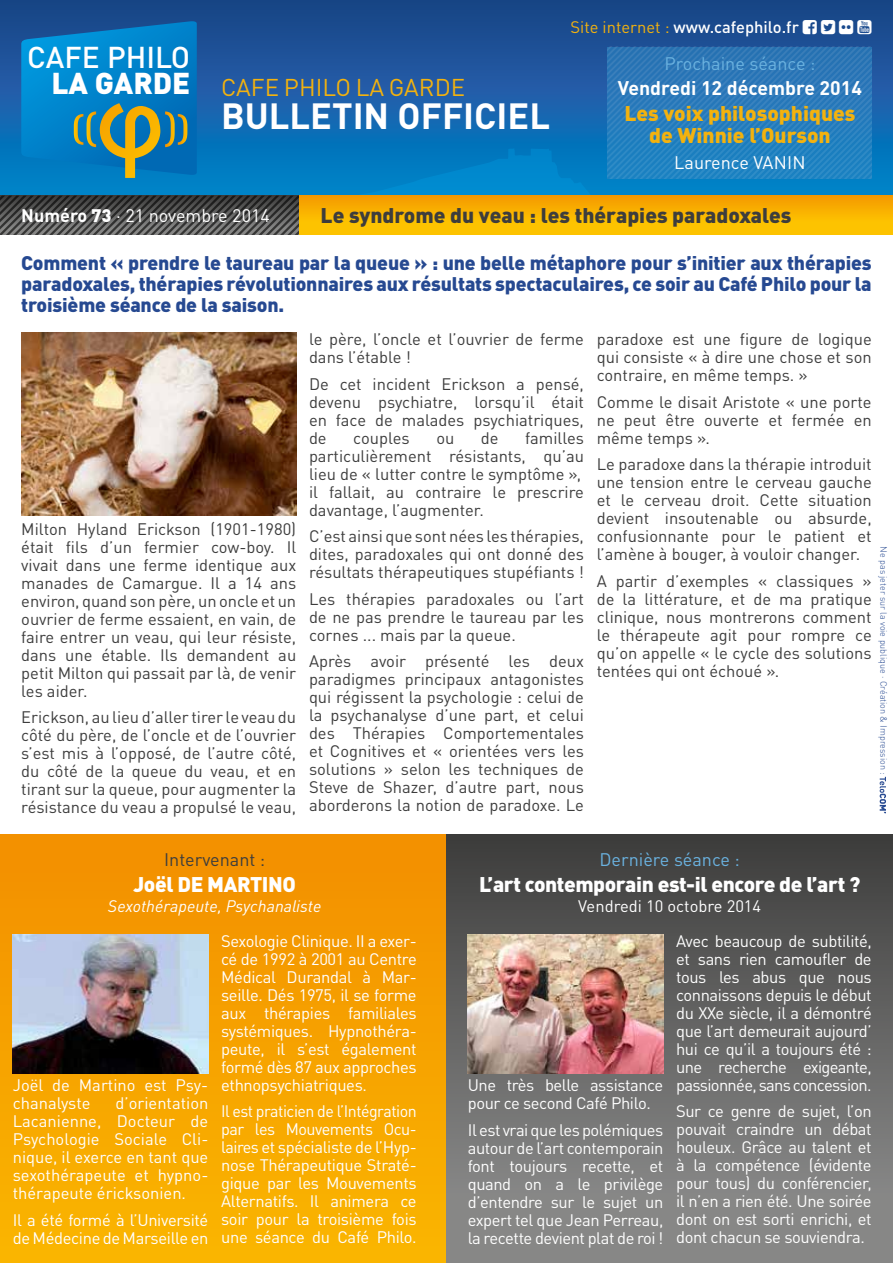
<style>
.page{position:relative;width:893px;height:1263px;background:#fff}
.page>*{position:absolute;margin:0;border:0;box-sizing:border-box;transform-origin:0 0}
.t1{font:700 36px "DINOT";color:#fff}
.t2{font:500 29.85px "DINOT";color:#fff}
.t3{font:900 29.85px "DINOT";color:#fff}
.t4{font:24px "DINOT";color:#f3b20e}
.t5{font:900 21px "DINOT";letter-spacing:-.02em;color:#fff}
.t6{font:900 21px "DINOT";color:#3d3d3d}
.t7{font:900 21px/22.5px "DINOT";color:#f3b20e;text-align:center}
.t8{font:900 19.5px/21px "DINOT";letter-spacing:-.01em;color:#264991;text-align:justify}
.t9{font:700 19.5px "DINOT";color:#fff}
.t10{font:18px "DINOT";color:#fff}
.t11{font:18px "DINOT";color:#6ab2e0}
.t12{font:18px "DINOT";color:#3d3d3d}
.t13{font:16.5px/18px "DINOT";color:#3d3d3d;text-align:justify}
.t14{font:16.5px/18px "DINOT";letter-spacing:-.025em;color:#fff;text-align:justify}
.t15{font:16.5px/18px "DINOT";color:#fff}
.t16{font:500 16.5px "DINOT";color:#fff}
.t17{font:italic 16.5px "DINOT";color:#fff}
.t18{font:16.5px "Font Awesome";color:#fff}
.t19{font:300 9px "DINOT";color:#264991}
.s1{font-weight:400;color:#f3b20e}
.s2{font-weight:700}
.s3{font-weight:900}
</style>
<div class="page">
<div style="left:0;top:834px;width:446px;height:429px;background:linear-gradient(to bottom,#f28f02,#fab600)"></div>
<div style="left:446px;top:834px;width:447px;height:429px;background:linear-gradient(to bottom,#3f3f3e,#919191)"></div>
<svg style="left:0;top:0;width:893px;height:196px;background:#155da2"></svg>
<img style="left:21px;top:333px;width:275px;height:183px">
<svg style="left:607px;top:47px;width:265px;height:132px;background:#2a7ebc"></svg>
<svg style="left:21px;top:21px;width:176px;height:157px;background:#1881b2"></svg>
<svg style="left:880px;top:777px;width:6px;height:36px"></svg>
<svg style="left:356px;top:148px;width:235px;height:48px;background:#0582c2"></svg>
<svg style="left:0;top:196px;width:299px;height:39px;background:#4b4b4b"></svg>
<div style="left:299px;top:196px;width:594px;height:39px;background:linear-gradient(to bottom,#f59e00,#ffcd00)"></div>
<img style="left:468px;top:934px;width:195px;height:139px">
<img style="left:13px;top:934px;width:195px;height:139px">
<svg style="left:803px;top:20px;width:32px;height:14px"></svg>
<svg style="left:858px;top:20px;width:14px;height:14px"></svg>
<h2 class="t2" style="left:27px;top:38px;width:164px">CAFE PHILO</h2>
<h2 class="t3" style="left:51px;top:63px;width:140px">LA GARDE</h2>
<h3 class="t4" style="left:221px;top:73px;width:246px">CAFE PHILO LA GARDE</h3>
<h1 class="t1" style="left:221px;top:93px;width:330px">BULLETIN OFFICIEL</h1>
<p class="t16" style="left:570px;top:17px;width:230px"><span class="s1">Site internet :</span> www.cafephilo.fr</p>
<p class="t18" style="left:839px;top:19px;width:16px">■</p>
<p class="t11" style="left:664px;top:52px;width:152px">Prochaine séance :</p>
<p class="t9" style="left:618px;top:75px;width:246px">Vendredi 12 décembre 2014</p>
<p class="t7" style="left:624px;top:101px;width:233px">Les voix philosophiques de Winnie l’Ourson</p>
<p class="t10" style="left:674px;top:151px;width:133px">Laurence VANIN</p>
<p class="t10" style="left:21px;top:204px;width:250px"><span class="s2">Numéro</span> <span class="s3">73</span> · 21 novembre 2014</p>
<p class="t6" style="left:321px;top:202px;width:472px">Le syndrome du veau : les thérapies paradoxales</p>
<p class="t8" style="left:21px;top:252px;width:852px">Comment « prendre le taureau par la queue » : une belle métaphore pour s’initier aux thérapies paradoxales, thérapies révolutionnaires aux résultats spectaculaires, ce soir au Café Philo pour la troisième séance de la saison.</p>
<p class="t13" style="left:21px;top:519px;width:276px">Milton Hyland Erickson (1901-1980) était fils d’un fermier cow-boy. Il vivait dans une ferme identique aux manades de Camargue. Il a 14 ans environ, quand son père, un oncle et un ouvrier de ferme essaient, en vain, de faire entrer un veau, qui leur résiste, dans une étable. Ils demandent au petit Milton qui passait par là, de venir les aider.</p>
<p class="t13" style="left:21px;top:708px;width:276px">Erickson, au lieu d’aller tirer le veau du côté du père, de l’oncle et de l’ouvrier s’est mis à l’opposé, de l’autre côté, du côté de la queue du veau, et en tirant sur la queue, pour augmenter la résistance du veau a propulsé le veau,</p>
<p class="t13" style="left:309px;top:330px;width:276px">le père, l’oncle et l’ouvrier de ferme dans l’étable !</p>
<p class="t13" style="left:309px;top:375px;width:276px">De cet incident Erickson a pensé, devenu psychiatre, lorsqu’il était en face de malades psychiatriques, de</p>
<p class="t13" style="left:309px;top:429px;width:276px;text-align:left;text-indent:216px">familles particulièrement résistants, qu’au lieu de « lutter contre le symptôme », il fallait, au contraire le prescrire davantage, l’augmenter.</p>
<p class="t13" style="left:309px;top:527px;width:276px">C’est ainsi que sont nées les thérapies, dites, paradoxales qui ont donné des résultats thérapeutiques stupéfiants !</p>
<p class="t13" style="left:309px;top:590px;width:276px">Les thérapies paradoxales ou l’art de ne pas prendre le taureau par les cornes ... mais par la queue.</p>
<p class="t13" style="left:309px;top:652px;width:276px">Après avoir présenté les deux paradigmes principaux antagonistes qui régissent la psychologie : celui de la psychanalyse d’une part, et celui des Thérapies Comportementales et Cognitives et « orientées vers les solutions » selon les techniques de Steve de Shazer, d’autre part, nous aborderons la notion de paradoxe. Le</p>
<p class="t13" style="left:353px;top:429px;width:58px">couples</p>
<p class="t13" style="left:436px;top:429px;width:20px">ou</p>
<p class="t13" style="left:481px;top:429px;width:19px">de</p>
<p class="t13" style="left:597px;top:330px;width:276px">paradoxe est une figure de logique qui consiste « à dire une chose et son contraire, en même temps. »</p>
<p class="t13" style="left:597px;top:393px;width:276px">Comme le disait Aristote « une porte ne peut être ouverte et fermée en même temps ».</p>
<p class="t13" style="left:597px;top:455px;width:276px">Le paradoxe dans la thérapie introduit une tension entre le cerveau gauche et le cerveau droit. Cette situation devient insoutenable ou absurde, confusionnante pour le patient et l’amène à bouger, à vouloir changer.</p>
<p class="t13" style="left:597px;top:572px;width:276px">A partir d’exemples « classiques » de la littérature, et de ma pratique clinique, nous montrerons comment le thérapeute agit pour rompre ce qu’on appelle « le cycle des solutions tentées qui ont échoué ».</p>
<p class="t19" style="left:889px;top:546px;width:230px;rotate:90deg">Ne pas jeter sur la voie publique · Création &amp; Impression :</p>
<p class="t12" style="left:164px;top:848px;width:103px">Intervenant :</p>
<p class="t5" style="left:134px;top:871px;width:164px">Joël DE MARTINO</p>
<p class="t17" style="left:108px;top:896px;width:215px">Sexothérapeute, Psychanaliste</p>
<p class="t15" style="left:13px;top:1076px;width:197px">Joël de Martino est Psy&shy;chanalyste</p>
<p class="t14" style="left:13px;top:1094px;width:197px;text-indent:103px">d’orientation Lacanienne, Docteur de Psychologie Sociale Cli&shy;nique, il exerce en tant que sexothérapeute et hypno&shy;thérapeute éricksonien.</p>
<p class="t14" style="left:13px;top:1210px;width:197px">Il a été formé à l’Université de Médecine de Marseille en</p>
<p class="t14" style="left:221px;top:931px;width:197px">Sexologie Clinique. II a exer&shy;cé de 1992 à 2001 au Centre Médical Durandal à Mar&shy;seille. Dés 1975, il se forme aux thérapies familiales systémiques. Hypnothéra&shy;peute, il s’est également formé dès 87 aux approches ethnopsychiatriques.</p>
<p class="t14" style="left:221px;top:1102px;width:197px">Il est praticien de l’Intégration par les Mouvements Ocu&shy;laires et spécialiste de l’Hyp&shy;nose Thérapeutique Straté&shy;gique par les Mouvements Alternatifs. Il animera ce soir pour la troisième fois une séance du Café Philo.</p>
<p class="t11" style="left:599px;top:848px;width:142px">Dernière séance :</p>
<p class="t5" style="left:479px;top:871px;width:383px">L’art contemporain est-il encore de l’art ?</p>
<p class="t15" style="left:578px;top:897px;width:184px">Vendredi 10 octobre 2014</p>
<p class="t14" style="left:468px;top:1076px;width:197px">Une très belle assistance pour ce second Café Philo.</p>
<p class="t14" style="left:468px;top:1120px;width:197px">Il est vrai que les polémiques autour de l’art contemporain font toujours recette, et quand on a le privilège d’entendre sur le sujet un expert tel que Jean Perreau, la recette devient plat de roi !</p>
<p class="t14" style="left:676px;top:931px;width:197px">Avec beaucoup de subtilité, et sans rien camoufler de tous les abus que nous connaissons depuis le début du XXe siècle, il a démontré que l’art demeurait aujourd’ hui ce qu’il a toujours été : une recherche exigeante, passionnée, sans concession.</p>
<p class="t14" style="left:676px;top:1102px;width:197px">Sur ce genre de sujet, l’on pouvait craindre un débat houleux. Grâce au talent et à la compétence (évidente pour tous) du conférencier, il n’en a rien été. Une soirée dont on est sorti enrichi, et dont chacun se souviendra.</p>
</div>
